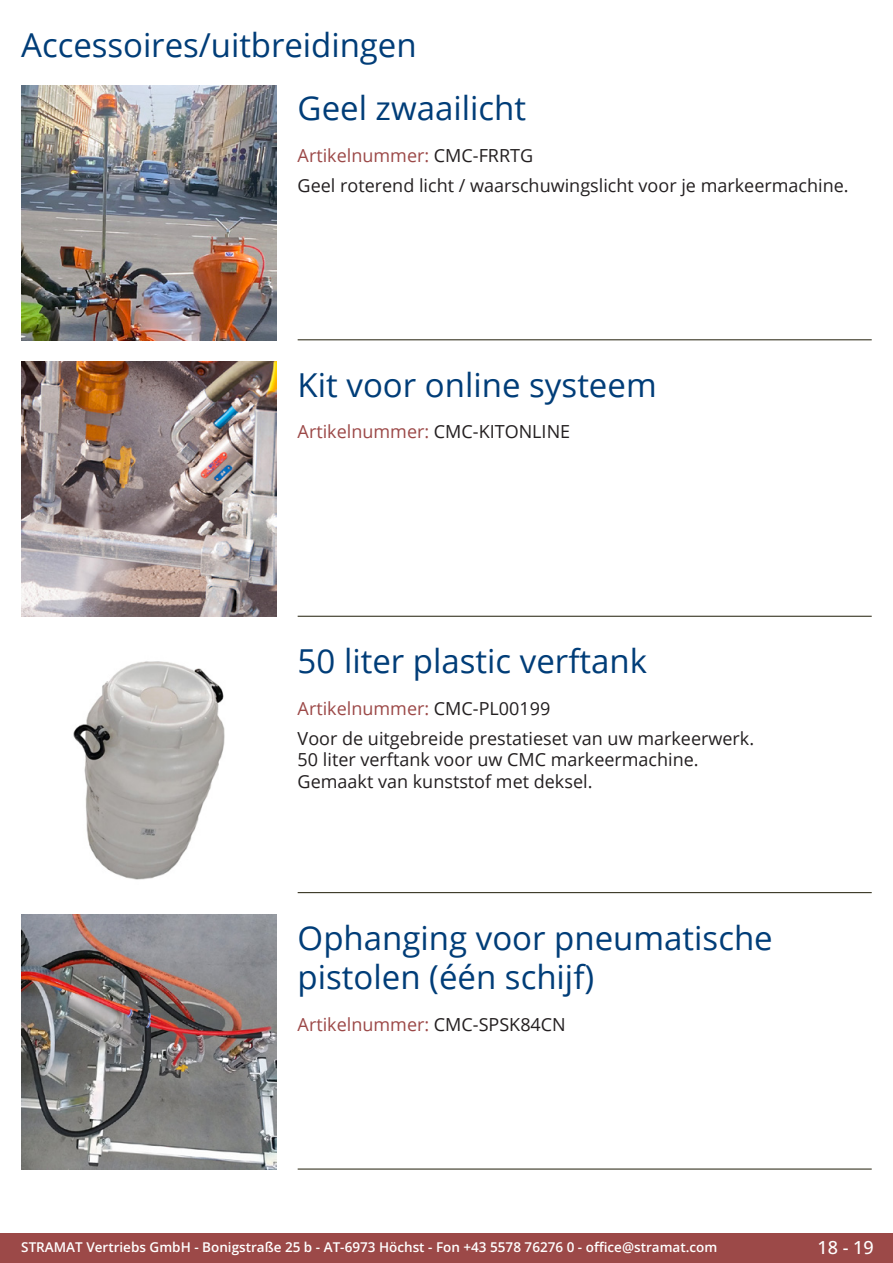
<style>
.page{position:relative;width:893px;height:1263px;background:#fff}
.page>*{position:absolute;margin:0;border:0;box-sizing:border-box;transform-origin:0 0}
.Produkttitel{font:33px/39.6px "Open Sans";color:#003d78}
.RastTitel{font:33px "Open Sans";color:#003d78}
.Beschreibung_Text{font:18px/21.6px "Open Sans";color:#231f20}
.TechDaten_Überschrif{font:18px "Open Sans";color:#9c4948}
.t1{font:500 18px "Open Sans";color:#fff}
.t2{font:600 13.5px "Open Sans";color:#fff}
.s1{color:#231f20}
</style>
<div class="page">
<div style="left:0;top:1233px;width:893px;height:30px;background:#9c4948"></div>
<hr style="left:298px;top:340px;width:574px;height:1px;background:#201d08">
<hr style="left:298px;top:616px;width:574px;height:1px;background:#201d08">
<hr style="left:298px;top:892px;width:574px;height:1px;background:#201d08">
<hr style="left:298px;top:1169px;width:574px;height:1px;background:#201d08">
<img style="left:21px;top:85px;width:255px;height:255px">
<img style="left:21px;top:361px;width:255px;height:256px">
<img style="left:73px;top:661px;width:152px;height:219px">
<img style="left:21px;top:914px;width:255px;height:255px">
<p class="RastTitel" style="left:21px;top:22px;width:397px">Accessoires/uitbreidingen</p>
<p class="Produkttitel" style="left:298px;top:88px;width:230px">Geel zwaailicht</p>
<p class="TechDaten_Überschrif" style="left:298px;top:143px;width:237px">Artikelnummer: <span class="s1">CMC-FRRTG</span></p>
<p class="Beschreibung_Text" style="left:298px;top:174px;width:552px">Geel roterend licht / waarschuwingslicht voor je markeermachine.</p>
<p class="Produkttitel" style="left:298px;top:364px;width:361px">Kit voor online systeem</p>
<p class="TechDaten_Überschrif" style="left:298px;top:420px;width:274px">Artikelnummer: <span class="s1">CMC-KITONLINE</span></p>
<p class="Produkttitel" style="left:298px;top:640px;width:351px">50 liter plastic verftank</p>
<p class="TechDaten_Überschrif" style="left:298px;top:696px;width:254px">Artikelnummer: <span class="s1">CMC-PL00199</span></p>
<p class="Beschreibung_Text" style="left:298px;top:727px;width:458px">Voor de uitgebreide prestatieset van uw markeerwerk.<br>50 liter verftank voor uw CMC markeermachine.<br>Gemaakt van kunststof met deksel.</p>
<p class="Produkttitel" style="left:298px;top:917px;width:477px">Ophanging voor pneumatische pistolen (één schijf)</p>
<p class="TechDaten_Überschrif" style="left:298px;top:1012px;width:270px">Artikelnummer: <span class="s1">CMC-SPSK84CN</span></p>
<p class="t2" style="left:21px;top:1238px;width:698px">STRAMAT Vertriebs GmbH - Bonigstraße 25 b - AT-6973 Höchst - Fon +43 5578 76276 0 - office@stramat.com</p>
<p class="t1" style="left:817px;top:1234px;width:58px">18 - 19</p>
</div>
